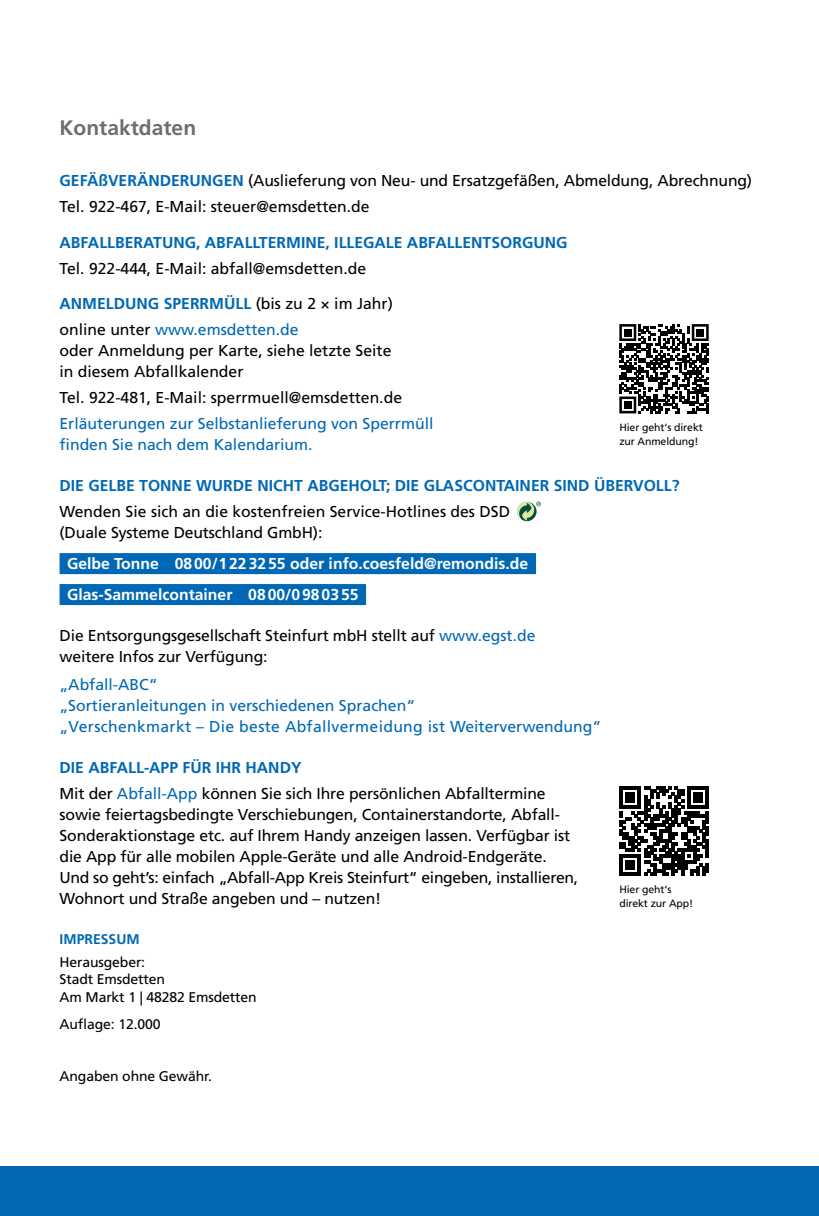
<style>
.page{position:relative;width:819px;height:1216px;background:#fff}
.page>*{position:absolute;margin:0;border:0;box-sizing:border-box;transform-origin:0 0}
.t1{font:700 21px "Frutiger LT Std";color:#6e6e6e}
.t2{font:15.75px/21px "Frutiger LT Std";letter-spacing:-.01em;color:#000}
.t3{font:15.75px/21px "Frutiger LT Std";color:#0068b4}
.t4{font:700 15.75px "Frutiger LT Std";color:#0068b4}
.t5{font:700 15.75px/31px "Frutiger LT Std";color:#fff}
.t6{font:14px/17.5px "Frutiger LT Std";letter-spacing:-.01em;color:#000}
.t7{font:700 14px "Frutiger LT Std";color:#0068b4}
.t8{font:10.5px/14px "Frutiger LT Std";letter-spacing:-.01em;color:#000}
.s1{font-weight:700;color:#0068b4}
.s2{color:#0068b4}
</style>
<div class="page">
<div style="left:60px;top:553px;width:476px;height:21px;background:#0068b4"></div>
<div style="left:60px;top:584px;width:306px;height:21px;background:#0068b4"></div>
<div style="left:0;top:1166px;width:819px;height:49px;background:#0068b4"></div>
<svg style="left:517px;top:501px;width:24px;height:20px"></svg>
<svg style="left:619px;top:786px;width:89px;height:90px"></svg>
<svg style="left:619px;top:324px;width:89px;height:89px"></svg>
<div style="left:624px;top:329px;width:7px;height:7px;background:#000"></div>
<div style="left:696px;top:329px;width:7px;height:7px;background:#000"></div>
<div style="left:624px;top:401px;width:7px;height:7px;background:#000"></div>
<h1 class="t1" style="left:60px;top:115px;width:138px">Kontaktdaten</h1>
<p class="t2" style="left:60px;top:167px;width:694px;line-height:25.9px"><span class="s1">GEFÄßVERÄNDERUNGEN</span> (Auslieferung von Neu- und Ersatzgefäßen, Abmeldung, Abrechnung)<br>Tel. 922-467, E-Mail: steuer@emsdetten.de</p>
<p class="t4" style="left:60px;top:233px;width:509px">ABFALLBERATUNG, ABFALLTERMINE, ILLEGALE ABFALLENTSORGUNG</p>
<p class="t2" style="left:60px;top:257px;width:308px">Tel. 922-444, E-Mail: abfall@emsdetten.de</p>
<p class="t2" style="left:60px;top:291px;width:335px;line-height:25.9px"><span class="s1">ANMELDUNG SPERRMÜLL</span> (bis zu 2 × im Jahr) online unter <span class="s2">www.emsdetten.de</span></p>
<p class="t2" style="left:60px;top:340px;width:333px">oder Anmeldung per Karte, siehe letzte Seite in diesem Abfallkalender</p>
<p class="t2" style="left:60px;top:387px;width:344px">Tel. 922-481, E-Mail: sperrmuell@emsdetten.de</p>
<p class="t3" style="left:60px;top:413px;width:375px">Erläuterungen zur Selbstanlieferung von Sperrmüll finden Sie nach dem Kalendarium.</p>
<p class="t4" style="left:60px;top:476px;width:621px">DIE GELBE TONNE WURDE NICHT ABGEHOLT; DIE GLASCONTAINER SIND ÜBERVOLL?</p>
<p class="t2" style="left:60px;top:501px;width:452px">Wenden Sie sich an die kostenfreien Service-Hotlines des DSD (Duale Systeme Deutschland GmbH):</p>
<p class="t5" style="left:67px;top:548px;width:463px">Gelbe Tonne 0800/1223255 oder info.coesfeld@remondis.de<br>Glas-Sammelcontainer 0800/0980355</p>
<p class="t2" style="left:60px;top:625px;width:477px">Die Entsorgungsgesellschaft Steinfurt mbH stellt auf <span class="s2">www.egst.de </span>weitere Infos zur Verfügung:</p>
<p class="t3" style="left:60px;top:674px;width:543px">„Abfall-ABC“<br>„Sortieranleitungen in verschiedenen Sprachen“<br>„Verschenkmarkt – Die beste Abfallvermeidung ist Weiterverwendung“</p>
<p class="t2" style="left:60px;top:754px;width:487px;line-height:25.9px"><span class="s1">DIE ABFALL-APP FÜR IHR HANDY<br></span>Mit der <span class="s2">Abfall-App</span> können Sie sich Ihre persönlichen Abfalltermine</p>
<p class="t2" style="left:60px;top:804px;width:520px">sowie feiertagsbedingte Verschiebungen, Containerstandorte, Abfall-Sonderaktionstage etc. auf Ihrem Handy anzeigen lassen. Verfügbar ist die App für alle mobilen Apple-Geräte und alle Android-Endgeräte.<br>Und so geht’s: einfach „Abfall-App Kreis Steinfurt“ eingeben, installieren, Wohnort und Straße angeben und – nutzen!</p>
<p class="t7" style="left:60px;top:931px;width:82px">IMPRESSUM</p>
<p class="t6" style="left:60px;top:953px;width:198px">Herausgeber:<br>Stadt Emsdetten<br>Am Markt 1 | 48282 Emsdetten</p>
<p class="t6" style="left:60px;top:1015px;width:102px">Auflage: 12.000</p>
<p class="t6" style="left:60px;top:1067px;width:154px">Angaben ohne Gewähr.</p>
<p class="t8" style="left:619px;top:420px;width:85px">Hier geht‘s direkt zur Anmeldung!</p>
<p class="t8" style="left:619px;top:882px;width:75px">Hier geht‘s direkt zur App!</p>
</div>
